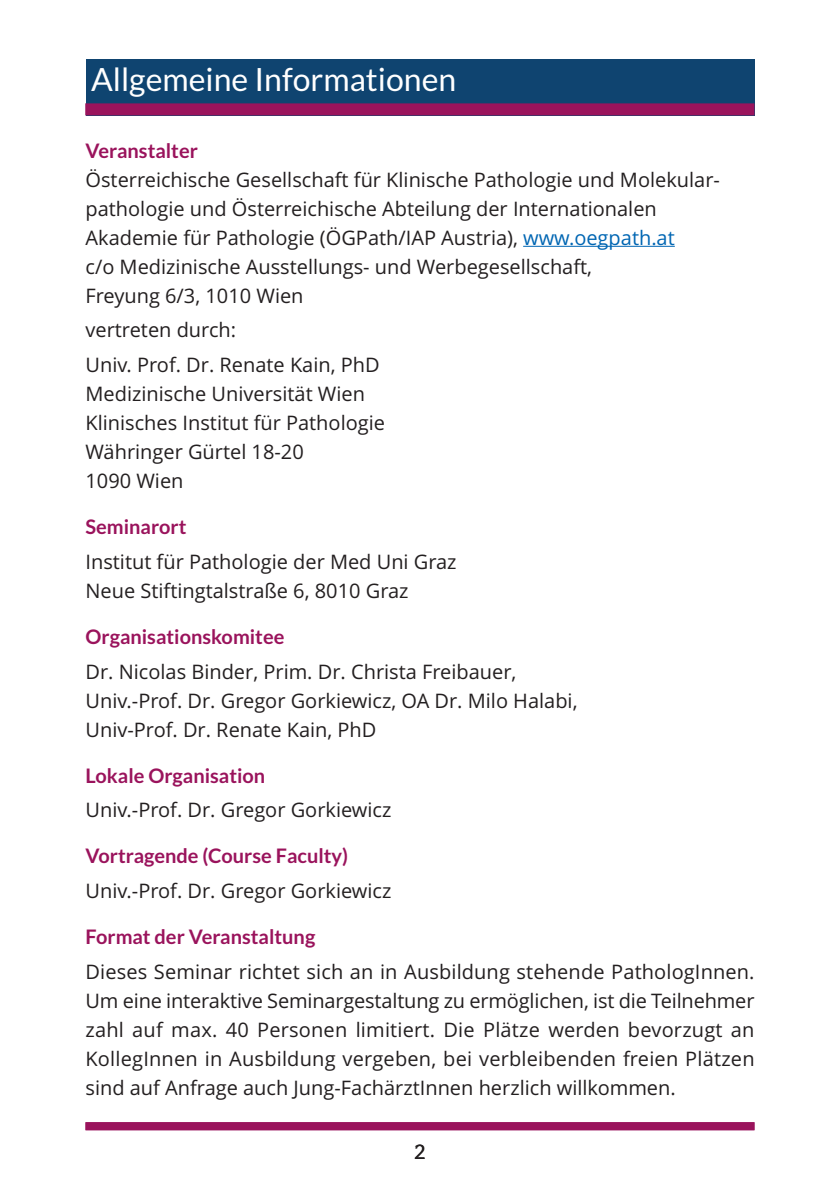
<style>
.page{position:relative;width:840px;height:1190px;background:#fff}
.page>*{position:absolute;margin:0;border:0;box-sizing:border-box;transform-origin:0 0}
.t1{font:32px "Lato";color:#fff}
.t2{font:20px/29px "Open Sans";color:#231f20}
.t3{font:700 20px "Lato";color:#9a135c}
.t4{font:20px "Lato";color:#231f20}
.s1{color:#0066b3}
</style>
<div class="page">
<div style="left:86px;top:1122px;width:668px;height:8px;background:#9a135c"></div>
<hr style="left:523px;top:246px;width:152px;height:1px;background:#0066b3">
<div style="left:86px;top:59px;width:668px;height:56px;background:#0f4470"></div>
<div style="left:86px;top:103px;width:668px;height:12px;background:#9a135c"></div>
<h1 class="t1" style="left:91px;top:61px;width:367px">Allgemeine Informationen</h1>
<p class="t3" style="left:86px;top:143px;width:114px">Veranstalter</p>
<p class="t2" style="left:86px;top:167px;width:636px">Österreichische Gesellschaft für Klinische Pathologie und Molekular - pathologie und Österreichische Abteilung der Internationalen Akademie für Pathologie (ÖGPath/IAP Austria), <span class="s1">www.oegpath.at<br></span>c/o Medizinische Ausstellungs- und Werbegesellschaft,<br>Freyung 6/3, 1010 Wien</p>
<p class="t2" style="left:86px;top:315px;width:296px;line-height:34.6px">vertreten durch:<br>Univ. Prof. Dr. Renate Kain, PhD</p>
<p class="t2" style="left:86px;top:381px;width:301px">Medizinische Universität Wien<br>Klinisches Institut für Pathologie<br>Währinger Gürtel 18-20<br>1090 Wien</p>
<p class="t3" style="left:86px;top:519px;width:103px">Seminarort</p>
<p class="t2" style="left:86px;top:549px;width:373px">Institut für Pathologie der Med Uni Graz<br>Neue Stiftingtalstraße 6, 8010 Graz</p>
<p class="t3" style="left:86px;top:629px;width:200px">Organisationskomitee</p>
<p class="t2" style="left:86px;top:659px;width:494px">Dr. Nicolas Binder, Prim. Dr. Christa Freibauer,<br>Univ.-Prof. Dr. Gregor Gorkiewicz, OA Dr. Milo Halabi,<br>Univ-Prof. Dr. Renate Kain, PhD</p>
<p class="t3" style="left:86px;top:768px;width:181px">Lokale Organisation</p>
<p class="t2" style="left:86px;top:798px;width:307px">Univ.-Prof. Dr. Gregor Gorkiewicz</p>
<p class="t3" style="left:86px;top:848px;width:264px">Vortragende (Course Faculty)</p>
<p class="t2" style="left:86px;top:878px;width:307px">Univ.-Prof. Dr. Gregor Gorkiewicz</p>
<p class="t3" style="left:86px;top:929px;width:231px">Format der Veranstaltung</p>
<p class="t2" style="left:86px;top:959px;width:671px;text-align:justify">Dieses Seminar richtet sich an in Ausbildung stehende PathologInnen.<br>Um eine interaktive Seminargestaltung zu ermöglichen, ist die Teilnehmer zahl auf max. 40 Personen limitiert. Die Plätze werden bevorzugt an KollegInnen in Ausbildung vergeben, bei verbleibenden freien Plätzen sind auf Anfrage auch Jung-FachärztInnen herzlich willkommen.</p>
<p class="t4" style="left:414px;top:1140px;width:13px">2</p>
</div>
